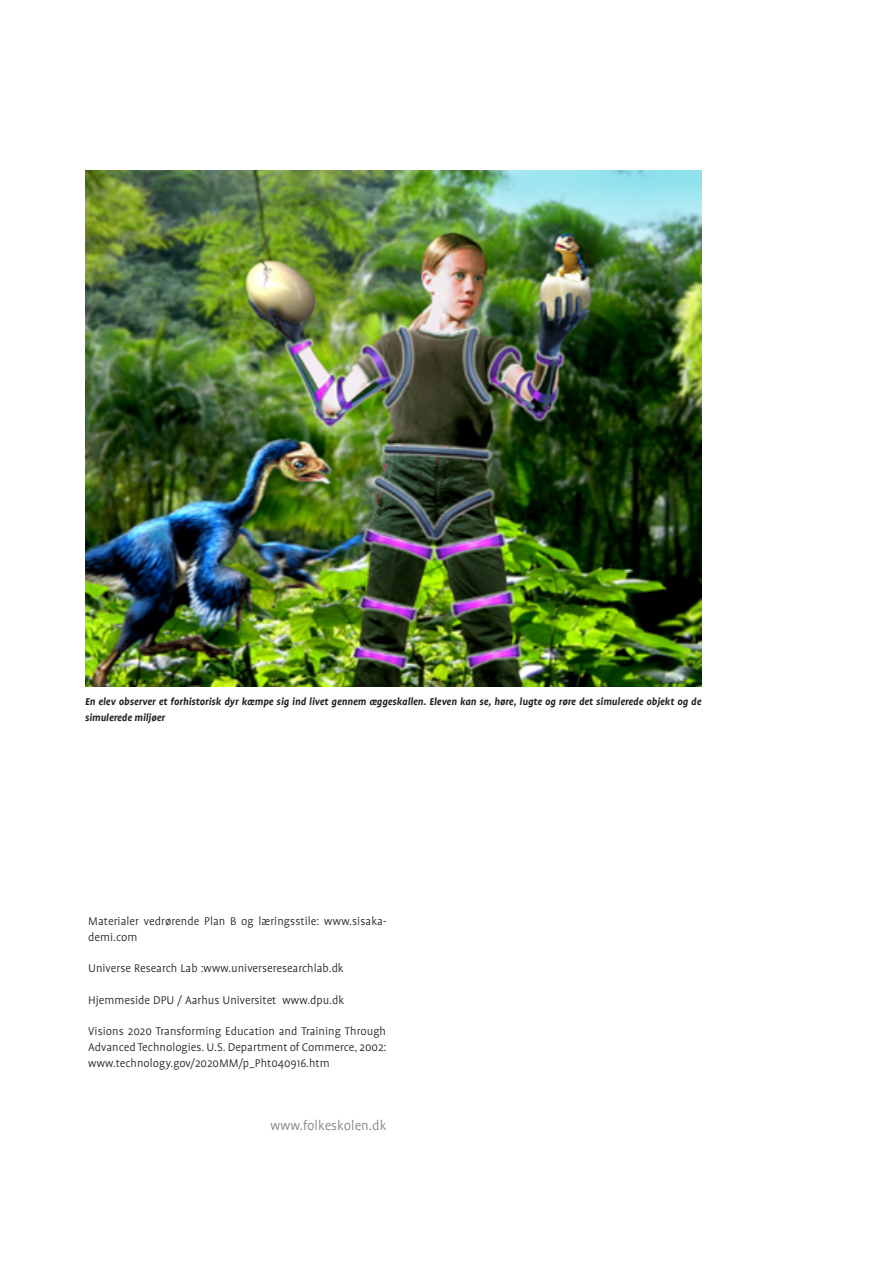
<style>
.page{position:relative;width:893px;height:1263px;background:#fff}
.page>*{position:absolute;margin:0;border:0;box-sizing:border-box;transform-origin:0 0}
.t1{font:300 15px "Profile";color:#808285}
.t2{font:300 12.75px/15.8px "Profile";color:#231f20}
.t3{font:italic 700 11.25px/15.8px "Profile";color:#231f20}
</style>
<div class="page">
<img style="left:85px;top:170px;width:617px;height:516px">
<p class="t3" style="left:85px;top:694px;width:618px">En elev observer et forhistorisk dyr kæmpe sig ind livet gennem æggeskallen. Eleven kan se, høre, lugte og røre det simulerede objekt og de simulerede miljøer</p>
<p class="t2" style="left:88px;top:913px;width:300px">Materialer vedrørende Plan B og læringsstile: www.sisaka&shy;demi.com</p>
<p class="t2" style="left:88px;top:961px;width:257px">Universe Research Lab :www.universeresearchlab.dk</p>
<p class="t2" style="left:88px;top:992px;width:257px">Hjemmeside DPU / Aarhus Universitet www.dpu.dk</p>
<p class="t2" style="left:88px;top:1024px;width:300px;text-align:justify">Visions 2020 Transforming Education and Training Through Advanced Technologies. U.S. Department of Commerce, 2002: www.technology.gov/2020MM/p_Pht040916.htm</p>
<p class="t1" style="left:271px;top:1118px;width:117px">www.folkeskolen.dk</p>
</div>
